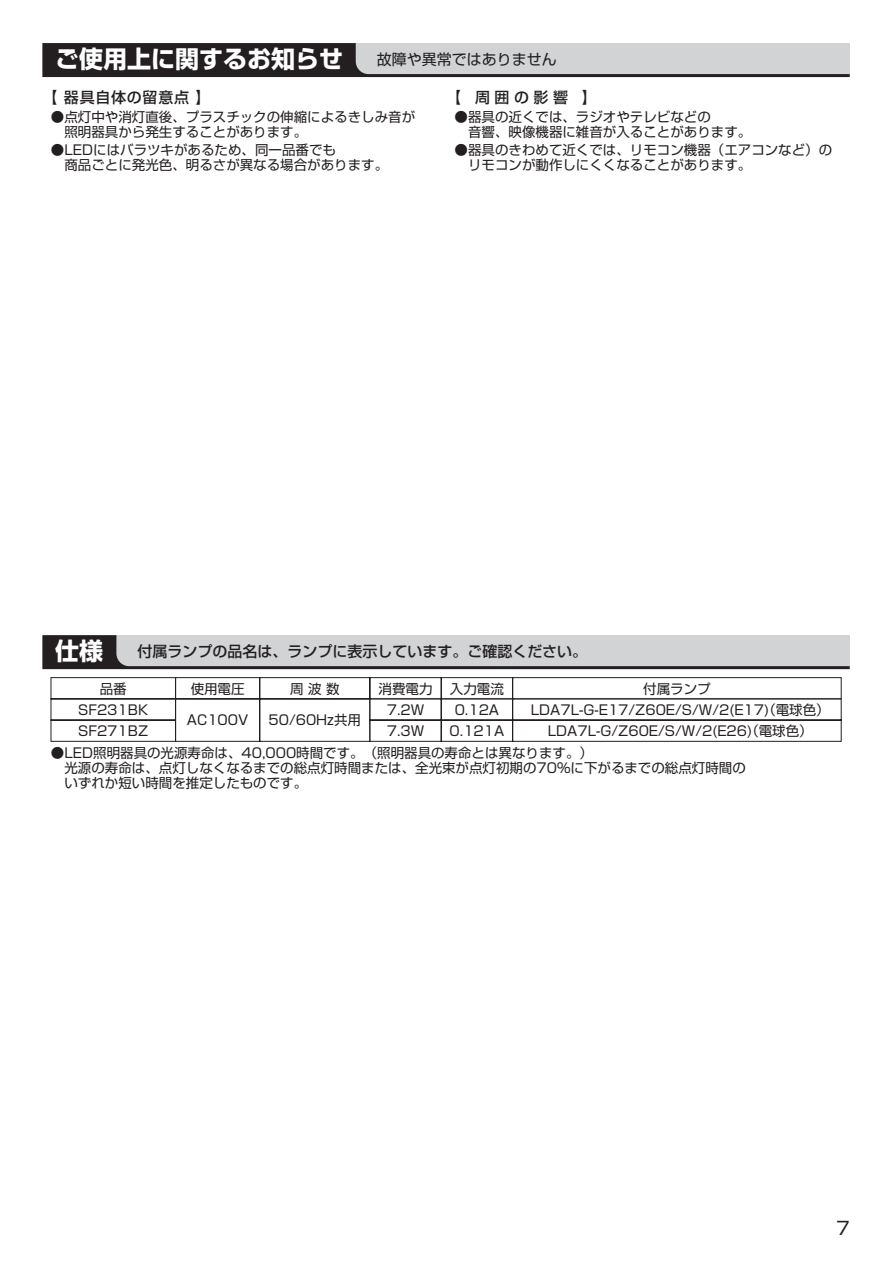
<style>
.page{position:relative;width:893px;height:1263px;background:#fff}
.page>*{position:absolute;margin:0;border:0;box-sizing:border-box;transform-origin:0 0}
.t1{font:24px "Shin Go Pro Bold 90 msp RKSJ H";color:#fff}
.t2{font:18px "Shin Go Pro Regular 90 msp RKSJ H";color:#231f20}
.t3{font:15px "Shin Go Pro Medium 90 msp RKSJ H";color:#231f20}
.t4{font:15px "Shin Go Pro Regular 90 msp RKSJ H";color:#231f20}
.t5{font:15px "Shin Go Pro Medium 90 msp RKSJ H";letter-spacing:.05em;color:#231f20}
.t6{font:13.5px/15px "Shin Go Pro Regular 90 msp RKSJ H";color:#231f20}
</style>
<div class="page">
<svg style="left:42px;top:43px;width:808px;height:34px;background:#848384"></svg>
<svg style="left:42px;top:635px;width:808px;height:34px;background:#b3b4b5"></svg>
<svg style="left:50px;top:677px;width:792px;height:65px"></svg>
<h1 class="t1" style="left:55px;top:50px;width:289px">ご使用上に関するお知らせ</h1>
<p class="t4" style="left:377px;top:54px;width:181px">故障や異常ではありません</p>
<p class="t6" style="left:51px;top:111px;width:366px">●点灯中や消灯直後、プラスチックの伸縮によるきしみ音が　照明器具から発生することがあります。</p>
<p class="t6" style="left:51px;top:144px;width:339px">●LEDにはバラツキがあるため、同一品番でも<br>　商品ごとに発光色、明るさが異なる場合があります。</p>
<p class="t5" style="left:42px;top:92px;width:170px">【 器具自体の留意点 】</p>
<p class="t3" style="left:446px;top:92px;width:172px">【 周囲の影響 】　</p>
<p class="t6" style="left:454px;top:111px;width:298px">●器具の近くでは、ラジオやテレビなどの<br>　音響、映像機器に雑音が入ることがあります。</p>
<p class="t6" style="left:454px;top:144px;width:379px">●器具のきわめて近くでは、リモコン機器（エアコンなど）の　リモコンが動作しにくくなることがあります。</p>
<h1 class="t1" style="left:55px;top:642px;width:49px">仕様</h1>
<p class="t3" style="left:138px;top:646px;width:451px">付属ランプの品名は、ランプに表示しています。ご確認ください。</p>
<p class="t6" style="left:78px;top:681px;width:71px;line-height:21px;text-align:center">品番<br>SF231BK<br>SF271BZ</p>
<p class="t6" style="left:191px;top:684px;width:55px">使用電圧</p>
<p class="t6" style="left:643px;top:684px;width:69px">付属ランプ</p>
<p class="t6" style="left:290px;top:684px;width:51px">周 波 数</p>
<p class="t6" style="left:269px;top:714px;width:94px">50/60Hz共用</p>
<p class="t6" style="left:379px;top:681px;width:55px;line-height:20.7px;text-align:center">消費電力<br>7.2Ｗ</p>
<p class="t6" style="left:450px;top:681px;width:55px;line-height:20.7px;text-align:center">入力電流<br>0.12A</p>
<p class="t6" style="left:531px;top:704px;width:300px">LDA7L-G-E17/Z60E/S/W/2(E17)（電球色）</p>
<p class="t6" style="left:187px;top:714px;width:63px">AC100V</p>
<p class="t6" style="left:450px;top:726px;width:56px">0.121A</p>
<p class="t6" style="left:745px;top:726px;width:69px">（電球色）</p>
<p class="t6" style="left:387px;top:726px;width:39px">7.3Ｗ</p>
<p class="t6" style="left:548px;top:726px;width:206px">LDA7L-G/Z60E/S/W/2(E26)</p>
<p class="t6" style="left:51px;top:747px;width:696px">●LED照明器具の光源寿命は、40,000時間です。（照明器具の寿命とは異なります。）<br>　光源の寿命は、点灯しなくなるまでの総点灯時間または、全光束が点灯初期の70%に下がるまでの総点灯時間の　いずれか短い時間を推定したものです。</p>
<h2 class="t2" style="left:836px;top:1221px;width:15px">7</h2>
</div>
